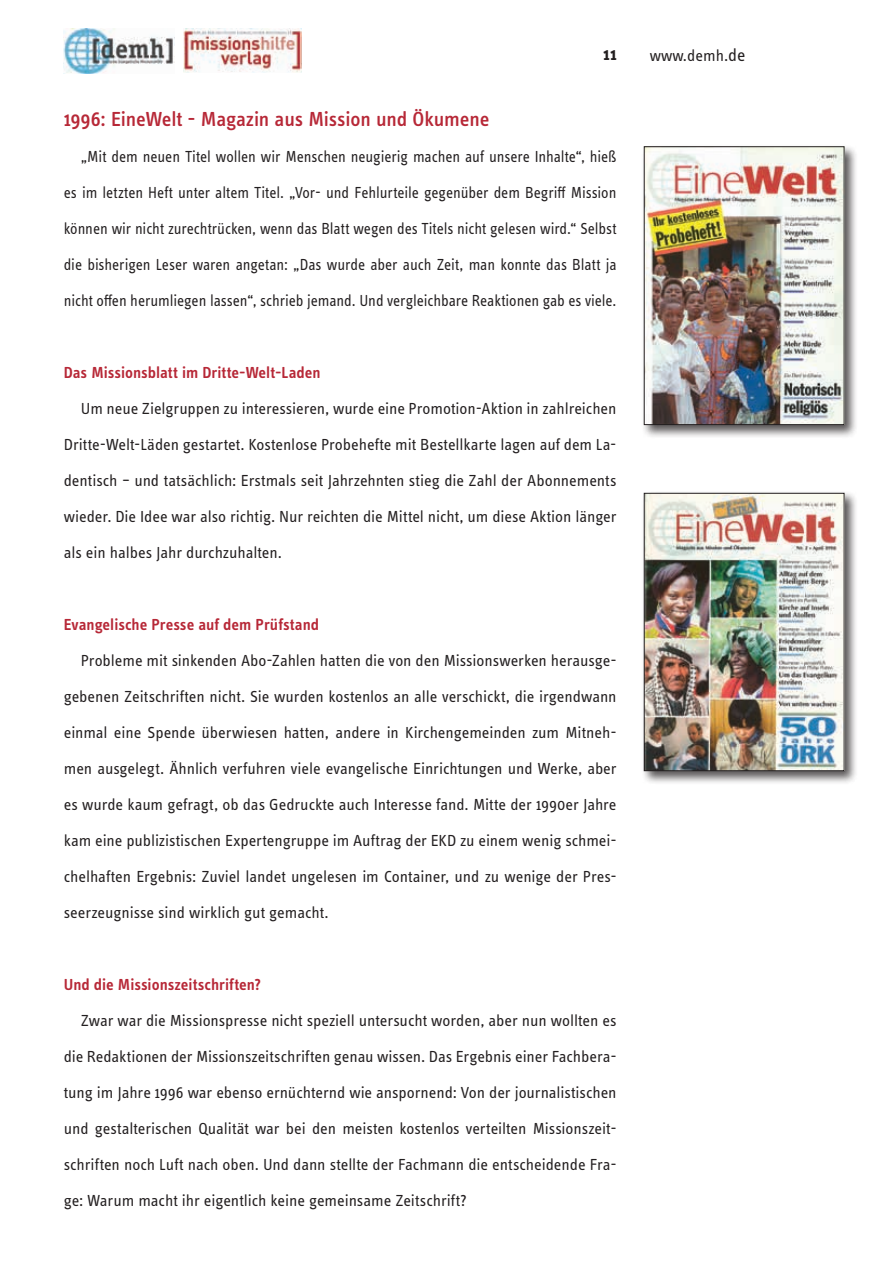
<style>
.page{position:relative;width:893px;height:1263px;background:#fff}
.page>*{position:absolute;margin:0;border:0;box-sizing:border-box;transform-origin:0 0}
.t1{font:500 21px "Info OT Text";letter-spacing:-.01em;color:#b72837}
.t2{font:700 18px "Info OT Text";color:#231f20}
.t3{font:16.5px/36px "Info OT Text";letter-spacing:-.005em;color:#231f20;text-align:justify}
.t4{font:16.5px/36px "Info OT Text";letter-spacing:-.005em;color:#231f20;text-align:justify;scale:.93 1}
.t5{font:600 16.5px "Info OT Text";color:#b72837}
.s1{font-size:18px}
</style>
<div class="page">
<img style="left:184px;top:29px;width:118px;height:44px">
<img style="left:64px;top:29px;width:110px;height:44px">
<div style="left:642px;top:144px;width:217px;height:295px;background:#231f20;opacity:.75"></div>
<img style="left:646px;top:148px;width:196px;height:275px">
<div style="left:644px;top:146px;width:200px;height:279px;border:1px solid #231f20"></div>
<div style="left:642px;top:491px;width:217px;height:294px;background:#231f20;opacity:.75"></div>
<img style="left:646px;top:495px;width:196px;height:274px">
<div style="left:644px;top:493px;width:200px;height:278px;border:1px solid #231f20"></div>
<p class="t2" style="left:603px;top:43px;width:15px">11</p>
<p class="t3" style="left:650px;top:37px;width:97px">www.demh.<span class="s1">de</span></p>
<p class="t1" style="left:64px;top:106px;width:427px">1996: EineWelt - Magazin aus Mission und Ökumene</p>
<p class="t4" style="left:64px;top:138px;width:596px;text-indent:17px">„Mit dem neuen Titel wollen wir Menschen neugierig machen auf unsere Inhalte“, hieß es im letzten Heft unter altem Titel. „Vor- und Fehlurteile gegenüber dem Begriff Mission können wir nicht zurechtrücken, wenn das Blatt wegen des Titels nicht gelesen wird.“ Selbst die bisherigen Leser waren angetan: „Das wurde aber auch Zeit, man konnte das Blatt ja nicht offen herumliegen lassen“, schrieb jemand. Und vergleichbare Reaktionen gab es viele.</p>
<p class="t5" style="left:64px;top:362px;width:258px">Das Missionsblatt im Dritte-Welt-Laden</p>
<p class="t3" style="left:64px;top:390px;width:554px;text-indent:17px">Um neue Zielgruppen zu interessieren, wurde eine Promotion-Aktion in zahlreichen Dritte-Welt-Läden gestartet. Kostenlose Probehefte mit Bestellkarte lagen auf dem La&shy;dentisch – und tatsächlich: Erstmals seit Jahrzehnten stieg die Zahl der Abonnements wieder. Die Idee war also richtig. Nur reichten die Mittel nicht, um diese Aktion länger als ein halbes Jahr durchzuhalten.</p>
<p class="t5" style="left:64px;top:614px;width:257px">Evangelische Presse auf dem Prüfstand</p>
<p class="t3" style="left:64px;top:642px;width:554px;text-indent:17px">Probleme mit sinkenden Abo-Zahlen hatten die von den Missionswerken herausge&shy;gebenen Zeitschriften nicht. Sie wurden kostenlos an alle verschickt, die irgendwann einmal eine Spende überwiesen hatten, andere in Kirchengemeinden zum Mitneh&shy;men ausgelegt. Ähnlich verfuhren viele evangelische Einrichtungen und Werke, aber es wurde kaum gefragt, ob das Gedruckte auch Interesse fand. Mitte der 1990er Jahre kam eine publizistischen Expertengruppe im Auftrag der EKD zu einem wenig schmei&shy;chelhaften Ergebnis: Zuviel landet ungelesen im Container, und zu wenige der Pres&shy;seerzeugnisse sind wirklich gut gemacht.</p>
<p class="t5" style="left:64px;top:974px;width:199px">Und die Missionszeitschriften?</p>
<p class="t3" style="left:64px;top:1002px;width:554px;text-indent:17px">Zwar war die Missionspresse nicht speziell untersucht worden, aber nun wollten es die Redaktionen der Missionszeitschriften genau wissen. Das Ergebnis einer Fachbera&shy;tung im Jahre 1996 war ebenso ernüchternd wie anspornend: Von der journalistischen und gestalterischen Qualität war bei den meisten kostenlos verteilten Missionszeit&shy;schriften noch Luft nach oben. Und dann stellte der Fachmann die entscheidende Fra&shy;ge: Warum macht ihr eigentlich keine gemeinsame Zeitschrift?</p>
</div>
